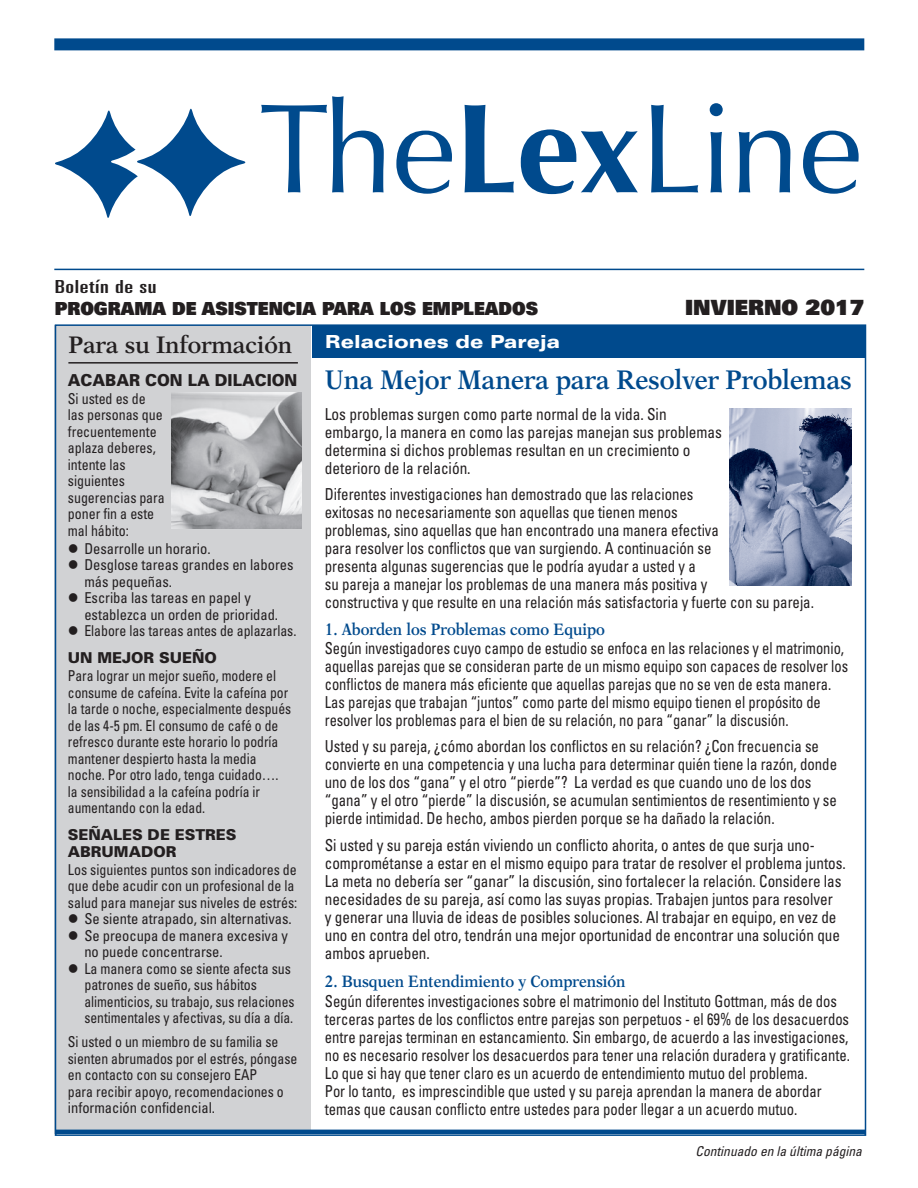
<style>
.page{position:relative;width:918px;height:1188px;background:#fff}
.page>*{position:absolute;margin:0;border:0;box-sizing:border-box;transform-origin:0 0}
.t1{font:149.4px "Zapf Dingbats";color:#004a8d}
.t2{font:600 27px "New Aster";letter-spacing:-.005em;color:#004a8d;scale:.93 1}
.t3{font:600 24px "New Aster";letter-spacing:-.005em;color:#231f20;scale:.95 1}
.t4{font:900 21px "Univers";color:#231f20}
.t5{font:900 18px "Univers";color:#231f20;scale:.95 1}
.t6{font:900 expanded 18px "Univers";color:#fff}
.t7{font:ultra-condensed 18px "Univers";letter-spacing:.025em;color:#231f20;scale:1.45 1}
.t8{font:condensed 16.5px/18px "Univers";color:#231f20;scale:.9 1}
.t9{font:condensed 16.5px/18px "Univers";color:#231f20;scale:.89 1}
.t10{font:condensed 16.5px/18px "Univers";color:#231f20;scale:.92 1}
.t11{font:condensed 16.5px/18px "Univers";color:#231f20;scale:.88 1}
.t12{font:condensed 16.5px/18px "Univers";color:#231f20;scale:.93 1}
.t13{font:600 16.5px "New Aster";color:#004a8d;scale:.9 1}
.t14{font:900 16.5px "Univers";color:#231f20;scale:.93 1}
.t15{font:condensed 15px/16.5px "Univers";color:#231f20;scale:.93 1}
.t16{font:condensed 15px/16.5px "Univers";color:#231f20;scale:.91 1}
.t17{font:condensed 15px/16.5px "Univers";color:#231f20}
.t18{font:condensed 15px/16.5px "Univers";color:#231f20;scale:.92 1}
.t19{font:900 15px/16.5px "Univers";color:#231f20}
.t20{font:italic condensed 13.5px "Univers";color:#231f20}
.s1{color:#fff}
.s2{font-weight:900;font-stretch:normal}
</style>
<div class="page">
<div style="left:55px;top:326px;width:256px;height:808px;background:#d1d2d4"></div>
<div style="left:312px;top:325px;width:554px;height:33px;background:#004a8d"></div>
<hr style="left:56px;top:1130px;width:810px;height:4px;background:#004a8d">
<hr style="left:68px;top:362px;width:230px;height:2px;background:#231f20">
<img style="left:172px;top:393px;width:129px;height:136px">
<img style="left:730px;top:408px;width:122px;height:178px">
<svg style="left:261px;top:96px;width:123px;height:96px"></svg>
<svg style="left:396px;top:131px;width:56px;height:63px"></svg>
<svg style="left:465px;top:105px;width:49px;height:87px"></svg>
<svg style="left:521px;top:129px;width:117px;height:65px"></svg>
<svg style="left:651px;top:105px;width:47px;height:87px"></svg>
<svg style="left:710px;top:103px;width:13px;height:89px"></svg>
<svg style="left:739px;top:131px;width:51px;height:61px"></svg>
<svg style="left:803px;top:131px;width:56px;height:63px"></svg>
<div style="left:54px;top:38px;width:810px;height:12px;background:#004a8d"></div>
<hr style="left:54px;top:269px;width:810px;height:1px;background:#004a8d">
<h1 class="t1" style="left:50px;top:93px;width:202px">✦<span class="s1">✦</span>✦</h1>
<p class="t7" style="left:55px;top:277px;width:72px">Boletín de su</p>
<p class="t5" style="left:55px;top:297px;width:510px">PROGRAMA DE ASISTENCIA PARA LOS EMPLEADOS</p>
<p class="t4" style="left:685px;top:294px;width:181px">INVIERNO 2017</p>
<h3 class="t3" style="left:68px;top:330px;width:237px">Para su Información</h3>
<p class="t14" style="left:68px;top:370px;width:248px">ACABAR CON LA DILACION</p>
<p class="t15" style="left:68px;top:390px;width:106px">Si usted es de las personas que frecuentemente aplaza deberes, intente las siguientes sugerencias para poner fin a este mal hábito:</p>
<p class="t17" style="left:68px;top:540px;width:144px">● Desarrolle un horario.</p>
<p class="t17" style="left:84px;top:557px;width:211px;text-indent:-16px">● Desglose tareas grandes en labores más pequeñas.</p>
<p class="t17" style="left:84px;top:590px;width:195px;text-indent:-16px">● Escriba las tareas en papel y establezca un orden de prioridad.</p>
<p class="t18" style="left:68px;top:617px;width:250px;line-height:27px">● Elabore las tareas antes de aplazarlas.<br><span class="s2">UN MEJOR SUEÑO</span></p>
<p class="t16" style="left:68px;top:668px;width:247px">Para lograr un mejor sueño, modere el consume de cafeína. Evite la cafeína por la tarde o noche, especialmente después de las 4-5 pm. El consumo de café o de refresco durante este horario lo podría mantener despierto hasta la media noche. Por otro lado, tenga cuidado…. la sensibilidad a la cafeína podría ir aumentando con la edad.</p>
<p class="t19" style="left:68px;top:827px;width:170px">SEÑALES DE ESTRES<br>ABRUMADOR</p>
<p class="t15" style="left:68px;top:861px;width:248px">Los siguientes puntos son indicadores de que debe acudir con un profesional de la salud para manejar sus niveles de estrés:</p>
<p class="t17" style="left:68px;top:911px;width:225px">● Se siente atrapado, sin alternativas.</p>
<p class="t17" style="left:84px;top:927px;width:205px;text-indent:-16px">● Se preocupa de manera excesiva y no puede concentrarse.</p>
<p class="t15" style="left:84px;top:960px;width:227px;text-indent:-16px">● La manera como se siente afecta sus patrones de sueño, sus hábitos alimenticios, su trabajo, sus relaciones sentimentales y afectivas, su día a día.</p>
<p class="t18" style="left:68px;top:1034px;width:251px">Si usted o un miembro de su familia se sienten abrumados por el estrés, póngase en contacto con su consejero EAP<br>para recibir apoyo, recomendaciones o información confidencial.</p>
<p class="t6" style="left:325px;top:332px;width:237px">Relaciones de Pareja</p>
<h2 class="t2" style="left:325px;top:364px;width:568px">Una Mejor Manera para Resolver Problemas</h2>
<p class="t12" style="left:325px;top:405px;width:428px">Los problemas surgen como parte normal de la vida. Sin embargo, la manera en como las parejas manejan sus problemas determina si dichos problemas resultan en un crecimiento o deterioro de la relación.</p>
<p class="t8" style="left:325px;top:485px;width:545px">Diferentes investigaciones han demostrado que las relaciones<br>exitosas no necesariamente son aquellas que tienen menos<br>problemas, sino aquellas que han encontrado una manera efectiva<br>para resolver los conflictos que van surgiendo. A continuación se<br>presenta algunas sugerencias que le podría ayudar a usted y a<br>su pareja a manejar los problemas de una manera más positiva y<br>constructiva y que resulte en una relación más satisfactoria y fuerte con su pareja.</p>
<p class="t13" style="left:325px;top:619px;width:313px">1. Aborden los Problemas como Equipo</p>
<p class="t11" style="left:325px;top:639px;width:596px">Según investigadores cuyo campo de estudio se enfoca en las relaciones y el matrimonio, aquellas parejas que se consideran parte de un mismo equipo son capaces de resolver los conflictos de manera más eficiente que aquellas parejas que no se ven de esta manera.<br>Las parejas que trabajan “juntos” como parte del mismo equipo tienen el propósito de resolver los problemas para el bien de su relación, no para “ganar” la discusión.</p>
<p class="t8" style="left:325px;top:737px;width:571px">Usted y su pareja, ¿cómo abordan los conflictos en su relación? ¿Con frecuencia se convierte en una competencia y una lucha para determinar quién tiene la razón, donde uno de los dos “gana” y el otro “pierde”? La verdad es que cuando uno de los dos “gana” y el otro “pierde” la discusión, se acumulan sentimientos de resentimiento y se pierde intimidad. De hecho, ambos pierden porque se ha dañado la relación.</p>
<p class="t10" style="left:325px;top:836px;width:568px">Si usted y su pareja están viviendo un conflicto ahorita, o antes de que surja uno&shy;comprométanse a estar en el mismo equipo para tratar de resolver el problema juntos.<br>La meta no debería ser “ganar” la discusión, sino fortalecer la relación. Considere las necesidades de su pareja, así como las suyas propias. Trabajen juntos para resolver<br>y generar una lluvia de ideas de posibles soluciones. Al trabajar en equipo, en vez de uno en contra del otro, tendrán una mejor oportunidad de encontrar una solución que ambos aprueben.</p>
<p class="t13" style="left:325px;top:972px;width:336px">2. Busquen Entendimiento y Comprensión</p>
<p class="t9" style="left:325px;top:992px;width:592px">Según diferentes investigaciones sobre el matrimonio del Instituto Gottman, más de dos terceras partes de los conflictos entre parejas son perpetuos - el 69% de los desacuerdos entre parejas terminan en estancamiento. Sin embargo, de acuerdo a las investigaciones, no es necesario resolver los desacuerdos para tener una relación duradera y gratificante.<br>Lo que si hay que tener claro es un acuerdo de entendimiento mutuo del problema.<br>Por lo tanto, es imprescindible que usted y su pareja aprendan la manera de abordar temas que causan conflicto entre ustedes para poder llegar a un acuerdo mutuo.</p>
<p class="t20" style="left:696px;top:1142px;width:168px">Continuado en la última página</p>
</div>
